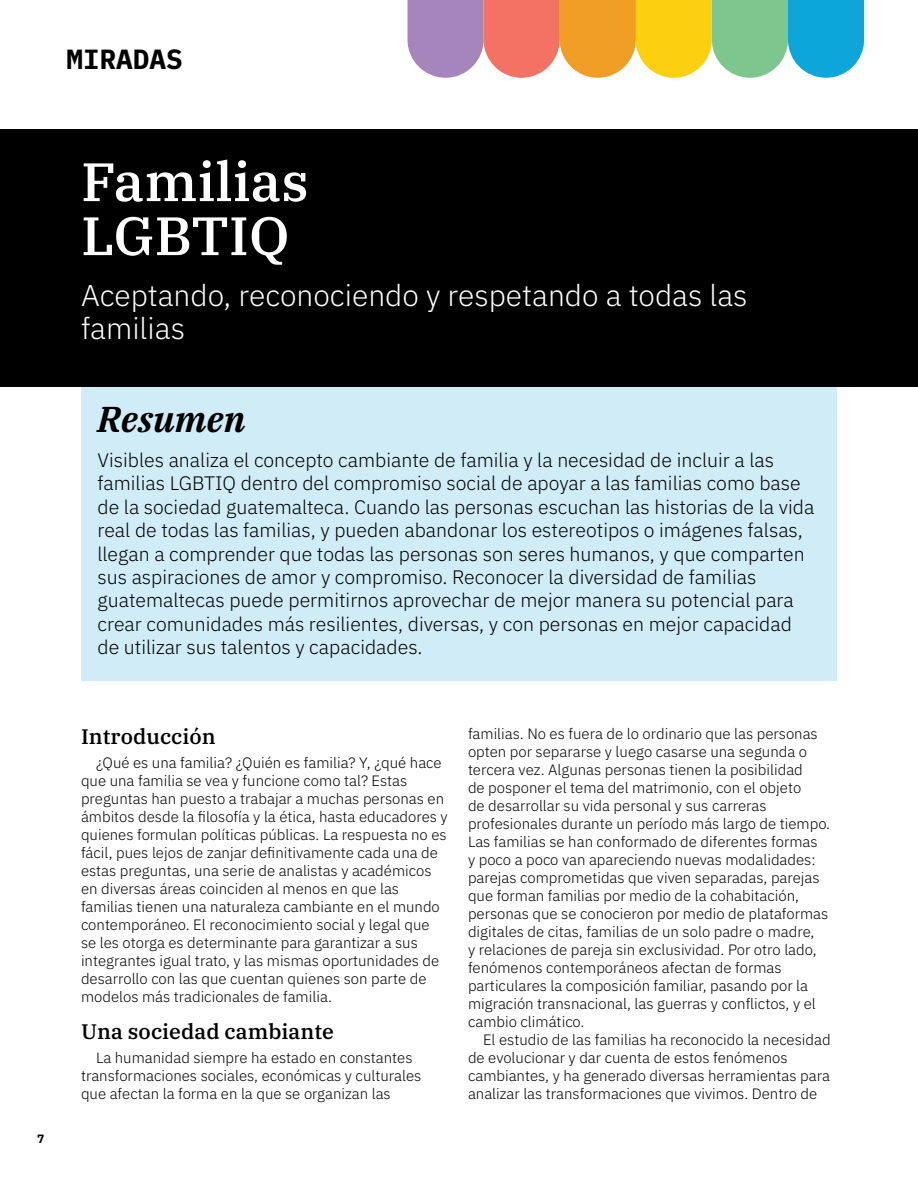
<style>
.page{position:relative;width:918px;height:1188px;background:#fff}
.page>*{position:absolute;margin:0;border:0;box-sizing:border-box;transform-origin:0 0}
.t1{font:500 54px/54px "IBM Plex Serif";color:#fff}
.t2{font:italic 600 36px "IBM Plex Serif";color:#000}
.t3{font:300 30px/33px "IBM Plex Sans";color:#fff}
.t4{font:700 27.75px "IBM Plex Mono";color:#000}
.t5{font:500 21px "IBM Plex Serif";color:#000}
.t6{font:300 19.5px/23.4px "IBM Plex Sans";color:#000}
.t7{font:300 15px/18px "IBM Plex Sans";color:#000}
.t8{font:700 12px "IBM Plex Sans";color:#000}
</style>
<div class="page">
<svg style="left:408px;top:0;width:456px;height:78px;background:#b6ac83"></svg>
<div style="left:0;top:129px;width:918px;height:258px;background:#000"></div>
<div style="left:81px;top:387px;width:756px;height:294px;background:#d0edf7"></div>
<h3 class="t4" style="left:66px;top:37px;width:118px">MIRADAS</h3>
<p class="t8" style="left:37px;top:1130px;width:9px">7</p>
<h1 class="t1" style="left:81px;top:151px;width:229px">Familias<br>LGBTIQ</h1>
<h3 class="t3" style="left:81px;top:276px;width:668px">Aceptando, reconociendo y respetando a todas las familias</h3>
<h2 class="t2" style="left:98px;top:391px;width:150px">Resumen</h2>
<p class="t6" style="left:98px;top:447px;width:718px">Visibles analiza el concepto cambiante de familia y la necesidad de incluir a las familias LGBTIQ dentro del compromiso social de apoyar a las familias como base de la sociedad guatemalteca. Cuando las personas escuchan las historias de la vida real de todas las familias, y pueden abandonar los estereotipos o imágenes falsas, llegan a comprender que todas las personas son seres humanos, y que comparten sus aspiraciones de amor y compromiso. Reconocer la diversidad de familias guatemaltecas puede permitirnos aprovechar de mejor manera su potencial para crear comunidades más resilientes, diversas, y con personas en mejor capacidad de utilizar sus talentos y capacidades.</p>
<h3 class="t5" style="left:81px;top:720px;width:136px">Introducción</h3>
<p class="t7" style="left:81px;top:752px;width:368px;text-indent:15px">¿Qué es una familia? ¿Quién es familia? Y, ¿qué hace que una familia se vea y funcione como tal? Estas preguntas han puesto a trabajar a muchas personas en ámbitos desde la filosofía y la ética, hasta educadores y quienes formulan políticas públicas. La respuesta no es fácil, pues lejos de zanjar definitivamente cada una de estas preguntas, una serie de analistas y académicos en diversas áreas coinciden al menos en que las familias tienen una naturaleza cambiante en el mundo contemporáneo. El reconocimiento social y legal que se les otorga es determinante para garantizar a sus integrantes igual trato, y las mismas oportunidades de desarrollo con las que cuentan quienes son parte de modelos más tradicionales de familia.</p>
<h3 class="t5" style="left:81px;top:1015px;width:254px">Una sociedad cambiante</h3>
<p class="t7" style="left:81px;top:1048px;width:342px;text-indent:15px">La humanidad siempre ha estado en constantes transformaciones sociales, económicas y culturales que afectan la forma en la que se organizan las</p>
<p class="t7" style="left:468px;top:724px;width:364px">familias. No es fuera de lo ordinario que las personas opten por separarse y luego casarse una segunda o tercera vez. Algunas personas tienen la posibilidad<br>de posponer el tema del matrimonio, con el objeto<br>de desarrollar su vida personal y sus carreras profesionales durante un período más largo de tiempo.<br>Las familias se han conformado de diferentes formas<br>y poco a poco van apareciendo nuevas modalidades: parejas comprometidas que viven separadas, parejas que forman familias por medio de la cohabitación, personas que se conocieron por medio de plataformas digitales de citas, familias de un solo padre o madre,<br>y relaciones de pareja sin exclusividad. Por otro lado, fenómenos contemporáneos afectan de formas particulares la composición familiar, pasando por la migración transnacional, las guerras y conflictos, y el cambio climático.</p>
<p class="t7" style="left:468px;top:1030px;width:364px;text-indent:15px">El estudio de las familias ha reconocido la necesidad de evolucionar y dar cuenta de estos fenómenos cambiantes, y ha generado diversas herramientas para analizar las transformaciones que vivimos. Dentro de</p>
</div>
